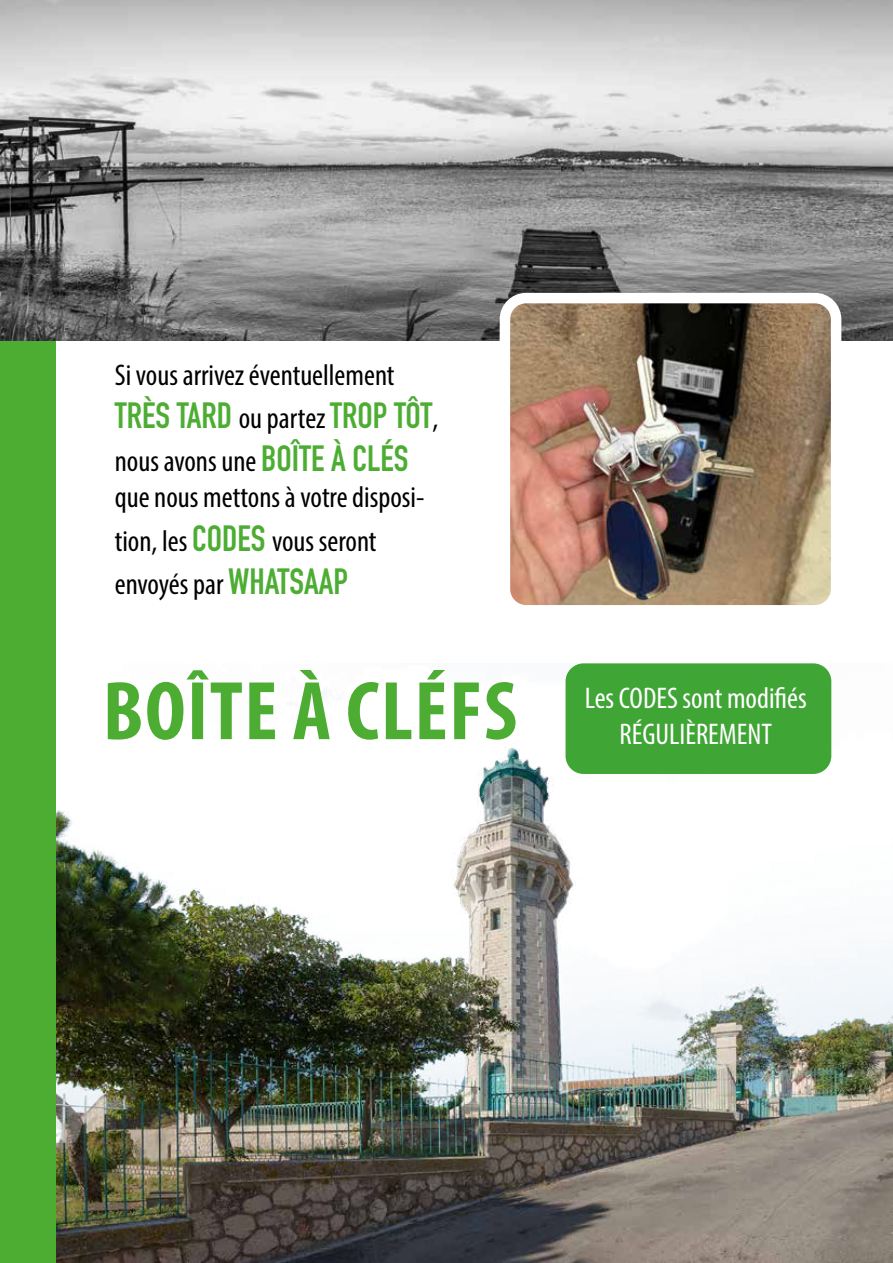
<style>
.page{position:relative;width:893px;height:1263px;background:#fff}
.page>*{position:absolute;margin:0;border:0;box-sizing:border-box;transform-origin:0 0}
.t1{font:700 condensed 84px "Myriad Pro";letter-spacing:.02em;color:#4dad33}
.t2{font:700 36px "DIN Condensed";color:#4dad33}
.t3{font:condensed 30px/36px "Myriad Pro";color:#000}
.t4{font:condensed 30px "Myriad Pro";color:#fff}
.s1{font-family:"Myriad Pro";font-weight:400;font-stretch:condensed;font-size:30px;color:#000}
.s2{font-family:"DIN Condensed";font-weight:700;font-stretch:normal;font-size:36px;color:#4dad33}
</style>
<div class="page">
<img style="left:55px;top:663px;width:838px;height:600px">
<div style="left:566px;top:663px;width:265px;height:111px;background:#3fa535;border-radius:18px"></div>
<div style="left:0;top:340px;width:55px;height:923px;background:#4dad33"></div>
<img style="left:0;top:0;width:893px;height:340px">
<img style="left:505px;top:298px;width:331px;height:306px">
<div style="left:500px;top:293px;width:341px;height:322px;border:10px solid #fff;border-radius:21px"></div>
<p class="t3" style="left:115px;top:357px;width:281px">Si vous arrivez éventuellement</p>
<p class="t2" style="left:115px;top:391px;width:325px">TRÈS TARD <span class="s1">ou partez</span> TROP TÔT<span class="s1">,</span></p>
<p class="t3" style="left:115px;top:443px;width:311px">nous avons une <span class="s2">BOÎTE À CLÉS </span>que nous mettons à votre disposi-</p>
<p class="t3" style="left:115px;top:519px;width:263px;line-height:43.2px">tion, les <span class="s2">CODES</span> vous seront envoyés par <span class="s2">WHATSAAP</span></p>
<h1 class="t1" style="left:103px;top:659px;width:416px">BOÎTE À CLÉFS</h1>
<p class="t4" style="left:585px;top:680px;width:223px">Les CODES sont modifiés</p>
<p class="t4" style="left:619px;top:716px;width:154px">RÉGULIÈREMENT</p>
</div>
